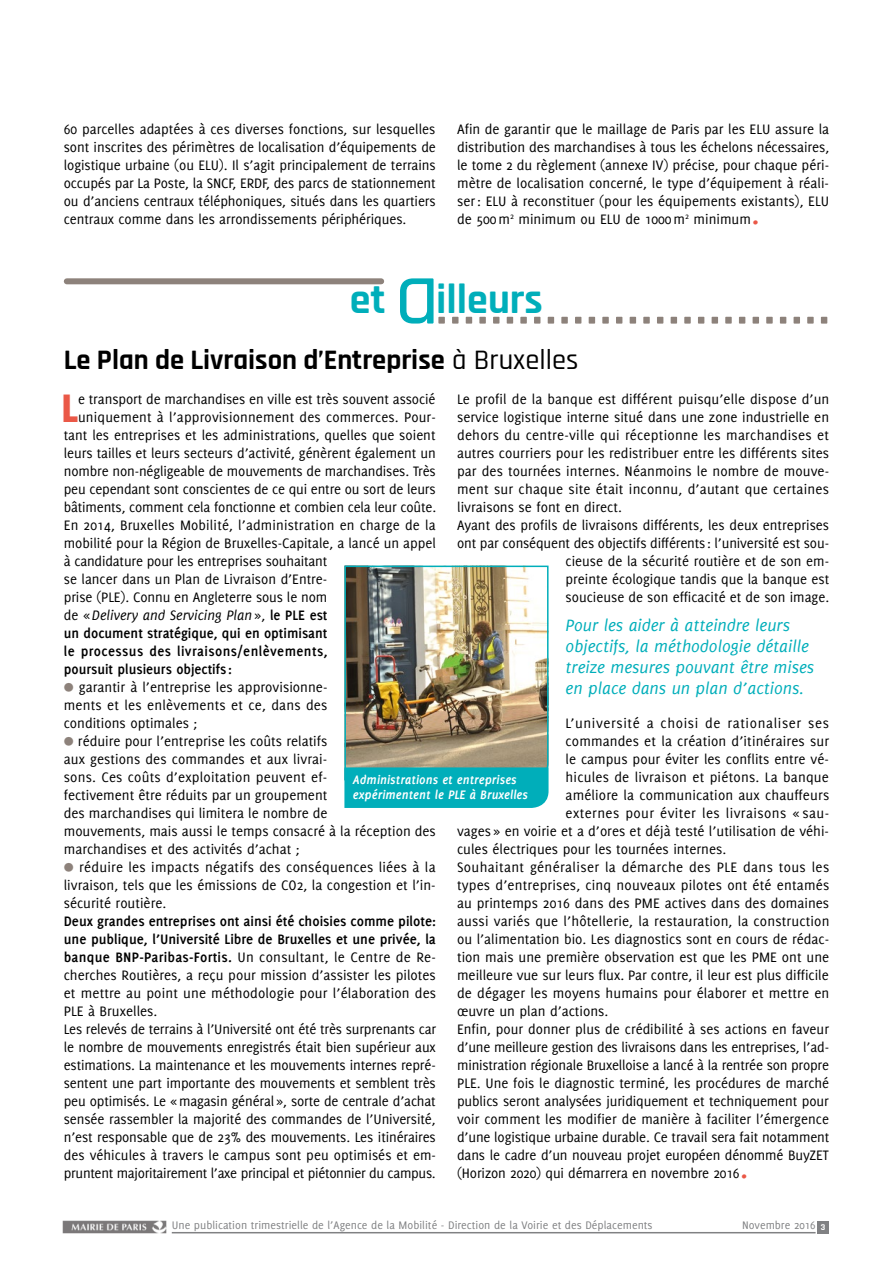
<style>
.page{position:relative;width:893px;height:1263px;background:#fff}
.page>*{position:absolute;margin:0;border:0;box-sizing:border-box;transform-origin:0 0}
.t1{font:800 43.5px "Delicious";color:#ea5847}
.t2{font:700 42px "Rajdhani";color:#8d827b;scale:1.2 1}
.t3{font:700 42px "Rajdhani";color:#00aeba}
.t4{font:36px "Delicious";color:#ea5847}
.t5{font:700 28.5px "Rajdhani";color:#000}
.t6{font:italic 18px/21px "Delicious";color:#00aeba}
.t7{font:15px/18px "Delicious";color:#000;text-align:justify}
.t8{font:15px "Delicious";letter-spacing:.025em;color:#000}
.t9{font:700 15px "Delicious";color:#000}
.t10{font:italic 15px "Delicious";color:#000}
.t11{font:700 15px "Delicious";letter-spacing:.03em;color:#000}
.t12{font:15px "Delicious";letter-spacing:.04em;color:#000}
.t13{font:italic 700 13.5px/15px "Delicious";color:#fff}
.t14{font:12px "Delicious";color:#808183}
.s1{font-weight:500;font-size:88.5px}
.s2{font-weight:500}
.s3{font-style:normal}
.s4{font-weight:700;font-style:normal}
.s5{color:#8d827b}
.s6{font-weight:700}
</style>
<div class="page">
<div style="left:817px;top:1221px;width:12px;height:12px;background:#808183"></div>
<hr style="left:172px;top:1232px;width:644px;height:1px;background:#808183">
<img style="left:63px;top:1220px;width:104px;height:14px">
<img style="left:344px;top:565px;width:205px;height:243px">
<div style="left:67px;top:278px;width:314px;height:6px;background:#8d827b"></div>
<p class="t7" style="left:64px;top:120px;width:374px">60 parcelles adaptées à ces diverses fonctions, sur lesquelles sont inscrites des périmètres de localisation d’équipements de logistique urbaine (ou ELU). Il s’agit principalement de terrains occupés par La Poste, la SNCF, ERDF, des parcs de stationnement ou d’anciens centraux téléphoniques, situés dans les quartiers centraux comme dans les arrondissements périphériques.</p>
<p class="t7" style="left:457px;top:120px;width:374px">Afin de garantir que le maillage de Paris par les ELU assure la distribution des marchandises à tous les échelons nécessaires, le tome 2 du règlement (annexe IV) précise, pour chaque péri&shy;mètre de localisation concerné, le type d’équipement à réali&shy;ser: ELU à reconstituer (pour les équipements existants), ELU de 500m<sup>2</sup> minimum ou ELU de 1000m<sup>2</sup> minimum</p>
<h3 class="t4" style="left:751px;top:192px;width:11px">.</h3>
<h2 class="t3" style="left:350px;top:274px;width:195px">et <span class="s1">a</span>illeurs</h2>
<h2 class="t2" style="left:436px;top:285px;width:329px">.............................</h2>
<h3 class="t5" style="left:64px;top:342px;width:516px">Le Plan de Livraison d’Entreprise <span class="s2">à Bruxelles</span></h3>
<h1 class="t1" style="left:62px;top:382px;width:18px">L</h1>
<p class="t7" style="left:78px;top:390px;width:359px">e transport de marchandises en ville est très souvent associé</p>
<p class="t7" style="left:457px;top:390px;width:374px">Le profil de la banque est différent puisqu’elle dispose d’un</p>
<p class="t7" style="left:457px;top:408px;width:374px">service logistique interne situé dans une zone industrielle en</p>
<p class="t7" style="left:457px;top:426px;width:373px">dehors du centre-ville qui réceptionne les marchandises et</p>
<p class="t7" style="left:457px;top:444px;width:374px">autres courriers pour les redistribuer entre les différents sites</p>
<p class="t7" style="left:457px;top:462px;width:374px">par des tournées internes. Néanmoins le nombre de mouve-</p>
<p class="t7" style="left:457px;top:480px;width:373px">ment sur chaque site était inconnu, d’autant que certaines</p>
<p class="t7" style="left:457px;top:498px;width:166px">livraisons se font en direct.</p>
<p class="t7" style="left:457px;top:516px;width:374px">Ayant des profils de livraisons différents, les deux entreprises</p>
<p class="t7" style="left:457px;top:534px;width:374px">ont par conséquent des objectifs différents : l’université est sou-</p>
<p class="t7" style="left:566px;top:552px;width:265px">cieuse de la sécurité routière et de son em-</p>
<p class="t7" style="left:566px;top:570px;width:265px">preinte écologique tandis que la banque est</p>
<p class="t7" style="left:566px;top:588px;width:265px">soucieuse de son efficacité et de son image.</p>
<p class="t6" style="left:566px;top:615px;width:250px">Pour les aider à atteindre leurs objectifs, la méthodologie détaille treize mesures pouvant être mises en place dans un plan d’actions.</p>
<p class="t12" style="left:566px;top:714px;width:265px">L’université a choisi de rationaliser ses</p>
<p class="t7" style="left:566px;top:732px;width:265px">commandes et la création d’itinéraires sur</p>
<p class="t7" style="left:566px;top:750px;width:265px">le campus pour éviter les conflits entre vé-</p>
<p class="t7" style="left:566px;top:768px;width:265px">hicules de livraison et piétons. La banque</p>
<p class="t7" style="left:566px;top:786px;width:265px">améliore la communication aux chauffeurs</p>
<p class="t8" style="left:566px;top:804px;width:265px">externes pour éviter les livraisons « sau-</p>
<p class="t7" style="left:457px;top:822px;width:373px">vages» en voirie et a d’ores et déjà testé l’utilisation de véhi-</p>
<p class="t7" style="left:457px;top:840px;width:271px">cules électriques pour les tournées internes.</p>
<p class="t8" style="left:457px;top:858px;width:374px">Souhaitant généraliser la démarche des PLE dans tous les</p>
<p class="t7" style="left:457px;top:876px;width:374px">types d’entreprises, cinq nouveaux pilotes ont été entamés</p>
<p class="t7" style="left:457px;top:894px;width:374px">au printemps 2016 dans des PME actives dans des domaines</p>
<p class="t7" style="left:457px;top:912px;width:374px">aussi variés que l’hôtellerie, la restauration, la construction</p>
<p class="t7" style="left:457px;top:930px;width:374px">ou l’alimentation bio. Les diagnostics sont en cours de rédac-</p>
<p class="t7" style="left:457px;top:948px;width:374px">tion mais une première observation est que les PME ont une</p>
<p class="t7" style="left:457px;top:966px;width:373px">meilleure vue sur leurs flux. Par contre, il leur est plus difficile</p>
<p class="t7" style="left:457px;top:984px;width:374px">de dégager les moyens humains pour élaborer et mettre en</p>
<p class="t7" style="left:457px;top:1002px;width:153px">œuvre un plan d’actions.</p>
<p class="t7" style="left:457px;top:1020px;width:373px">Enfin, pour donner plus de crédibilité à ses actions en faveur</p>
<p class="t7" style="left:457px;top:1038px;width:374px">d’une meilleure gestion des livraisons dans les entreprises, l’ad-</p>
<p class="t7" style="left:457px;top:1056px;width:373px">ministration régionale Bruxelloise a lancé à la rentrée son propre</p>
<p class="t7" style="left:457px;top:1074px;width:374px">PLE. Une fois le diagnostic terminé, les procédures de marché</p>
<p class="t7" style="left:457px;top:1092px;width:373px">publics seront analysées juridiquement et techniquement pour</p>
<p class="t7" style="left:457px;top:1110px;width:373px">voir comment les modifier de manière à faciliter l’émergence</p>
<p class="t7" style="left:457px;top:1128px;width:374px">d’une logistique urbaine durable. Ce travail sera fait notamment</p>
<p class="t7" style="left:457px;top:1146px;width:373px">dans le cadre d’un nouveau projet européen dénommé BuyZET</p>
<p class="t7" style="left:457px;top:1164px;width:284px">(Horizon 2020) qui démarrera en novembre 2016</p>
<h3 class="t4" style="left:739px;top:1146px;width:11px">.</h3>
<p class="t7" style="left:78px;top:408px;width:359px">uniquement à l’approvisionnement des commerces. Pour-</p>
<p class="t7" style="left:64px;top:426px;width:373px">tant les entreprises et les administrations, quelles que soient</p>
<p class="t7" style="left:64px;top:444px;width:373px">leurs tailles et leurs secteurs d’activité, génèrent également un</p>
<p class="t7" style="left:64px;top:462px;width:374px">nombre non-négligeable de mouvements de marchandises. Très</p>
<p class="t7" style="left:64px;top:480px;width:373px">peu cependant sont conscientes de ce qui entre ou sort de leurs</p>
<p class="t7" style="left:64px;top:498px;width:374px">bâtiments, comment cela fonctionne et combien cela leur coûte.</p>
<p class="t7" style="left:64px;top:516px;width:373px">En 2014, Bruxelles Mobilité, l’administration en charge de la</p>
<p class="t7" style="left:64px;top:534px;width:374px">mobilité pour la Région de Bruxelles-Capitale, a lancé un appel</p>
<p class="t7" style="left:64px;top:552px;width:265px">à candidature pour les entreprises souhaitant</p>
<p class="t7" style="left:64px;top:570px;width:265px">se lancer dans un Plan de Livraison d’Entre-</p>
<p class="t7" style="left:64px;top:588px;width:265px">prise (PLE). Connu en Angleterre sous le nom</p>
<p class="t10" style="left:64px;top:606px;width:265px"><span class="s3">de</span> «Delivery and Servicing Plan»<span class="s3">,</span> <span class="s4">le PLE est</span></p>
<p class="t9" style="left:64px;top:624px;width:265px">un document stratégique, qui en optimisant</p>
<p class="t11" style="left:64px;top:642px;width:265px">le processus des livraisons/enlèvements,</p>
<p class="t9" style="left:64px;top:660px;width:170px">poursuit plusieurs objectifs :</p>
<p class="t7" style="left:64px;top:678px;width:265px"><span class="s5">≈</span> garantir à l’entreprise les approvisionne-</p>
<p class="t7" style="left:64px;top:696px;width:265px">ments et les enlèvements et ce, dans des</p>
<p class="t7" style="left:64px;top:714px;width:135px">conditions optimales ;</p>
<p class="t7" style="left:64px;top:732px;width:265px"><span class="s5">≈</span> réduire pour l’entreprise les coûts relatifs</p>
<p class="t7" style="left:64px;top:750px;width:265px">aux gestions des commandes et aux livrai-</p>
<p class="t7" style="left:64px;top:768px;width:265px">sons. Ces coûts d’exploitation peuvent ef-</p>
<p class="t7" style="left:64px;top:786px;width:265px">fectivement être réduits par un groupement</p>
<p class="t7" style="left:64px;top:804px;width:265px">des marchandises qui limitera le nombre de</p>
<p class="t7" style="left:64px;top:822px;width:374px">mouvements, mais aussi le temps consacré à la réception des</p>
<p class="t7" style="left:64px;top:840px;width:237px">marchandises et des activités d’achat ;</p>
<p class="t7" style="left:64px;top:858px;width:373px"><span class="s5">≈</span> réduire les impacts négatifs des conséquences liées à la</p>
<p class="t7" style="left:64px;top:876px;width:374px">livraison, tels que les émissions de CO2, la congestion et l’in-</p>
<p class="t7" style="left:64px;top:894px;width:104px">sécurité routière.</p>
<p class="t7" style="left:64px;top:912px;width:374px;text-align:left"><span class="s6">Deux grandes entreprises ont ainsi été choisies comme pilote: une publique, l’Université Libre de Bruxelles et une privée, la banque BNP-Paribas-Fortis.</span> Un consultant, le Centre de Re&shy;cherches Routières, a reçu pour mission d’assister les pilotes et mettre au point une méthodologie pour l’élaboration des PLE à Bruxelles.<br>Les relevés de terrains à l’Université ont été très surprenants car le nombre de mouvements enregistrés était bien supérieur aux estimations. La maintenance et les mouvements internes repré&shy;sentent une part importante des mouvements et semblent très peu optimisés. Le «magasin général», sorte de centrale d’achat sensée rassembler la majorité des commandes de l’Université, n’est responsable que de 23% des mouvements. Les itinéraires des véhicules à travers le campus sont peu optimisés et em&shy;pruntent majoritairement l’axe principal et piétonnier du campus.</p>
<p class="t13" style="left:353px;top:772px;width:177px">Administrations et entreprises expérimentent le PLE à Bruxelles</p>
<p class="t14" style="left:172px;top:1218px;width:482px">Une publication trimestrielle de l’Agence de la Mobilité - Direction de la Voirie et des Déplacements</p>
<p class="t14" style="left:742px;top:1218px;width:85px">Novembre 2016 <sub>3</sub></p>
</div>
